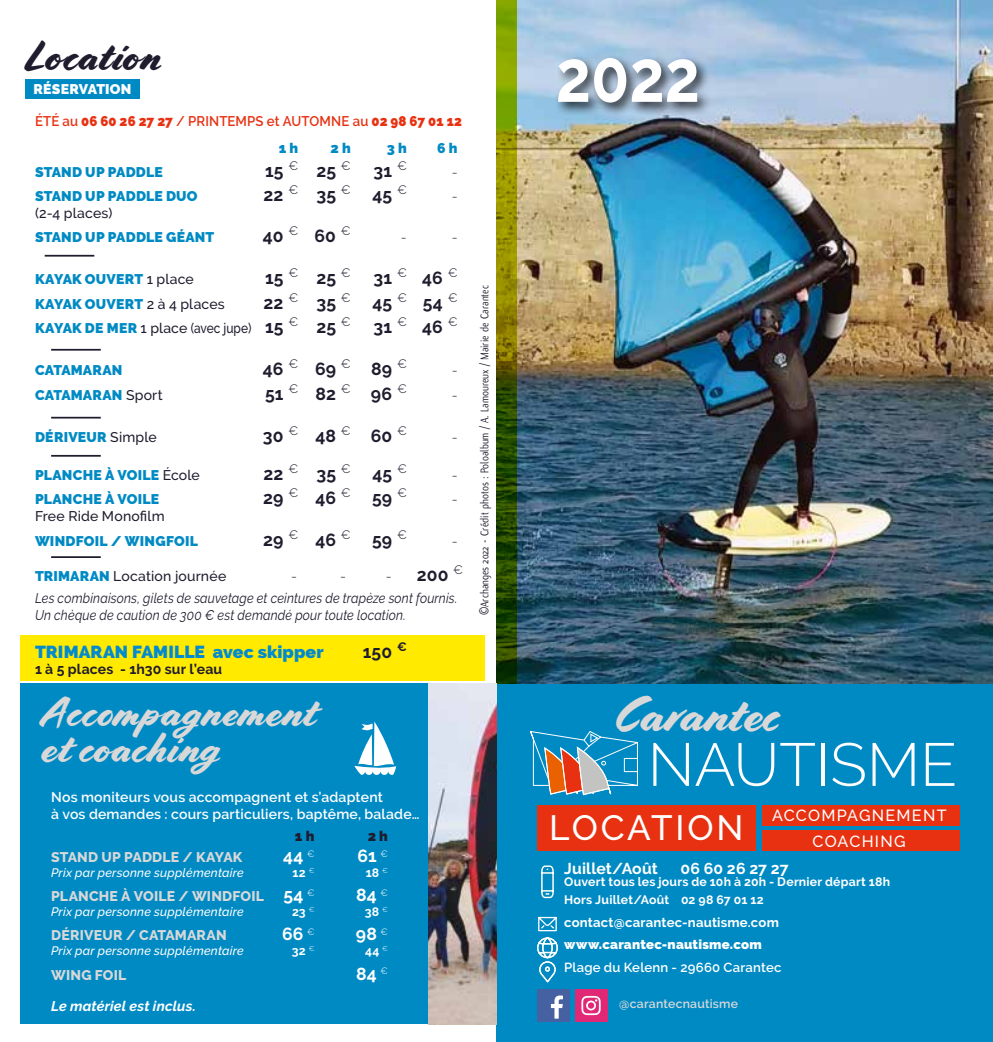
<style>
.page{position:relative;width:993px;height:1042px;background:#fff}
.page>*{position:absolute;margin:0;border:0;box-sizing:border-box;transform-origin:0 0}
.t1{font:700 73.5px "Raleway";color:#fff;scale:.85 1}
.t2{font:300 60.55px "Raleway";color:#fff}
.t3{font:49.88px "Cortado";letter-spacing:-.015em;color:#d8d8d8}
.t4{font:42px/36.4px "Cortado";letter-spacing:.015em;color:#d8d8d8}
.t5{font:42px "Cortado";letter-spacing:-.015em;color:#1f1c2e}
.t6{font:500 35px "Raleway";letter-spacing:.08em;color:#fff}
.t7{font:700 17.5px "Raleway";letter-spacing:.005em;color:#1f1c2e}
.t8{font:800 17.5px "Raleway";letter-spacing:.005em;color:#008acf}
.t9{font:700 17.5px "Raleway";letter-spacing:.005em;color:#fff}
.t10{font:500 16.1px/25.6px "Raleway";letter-spacing:.08em;color:#fff;text-align:center}
.t11{font:700 15.75px "Raleway";letter-spacing:.005em;color:#fff}
.t12{font:900 14px "Raleway";letter-spacing:.01em;color:#008ac4}
.t13{font:italic 14px/16.8px "Raleway";letter-spacing:.015em;color:#1f1c2e;scale:.89 1}
.t14{font:600 14px/16.8px "Raleway";letter-spacing:.015em;color:#fff}
.t15{font:500 14px "Raleway";letter-spacing:.01em;color:#1f1c2e}
.t16{font:800 14px "Raleway";letter-spacing:.015em;color:#d8d8d8}
.t17{font:600 14px/26.9px "Raleway";letter-spacing:.01em;color:#e73111;scale:.94 1}
.t18{font:700 14px "Raleway";letter-spacing:.015em;color:#1f1c2e}
.t19{font:italic 700 14px "Raleway";letter-spacing:.015em;color:#fff}
.t20{font:300 14px "Raleway";color:#1f1c2e}
.t21{font:900 14px "Raleway";letter-spacing:.015em;color:#fff}
.t22{font:900 14px "Raleway";color:#1f1c2e}
.t23{font:700 13.12px "Raleway";letter-spacing:.015em;color:#fff}
.t24{font:600 13.12px "Raleway";letter-spacing:.015em;color:#fff}
.t25{font:900 13.12px "Raleway";letter-spacing:.02em;color:#fff}
.t26{font:700 12.25px/17.5px "Raleway";letter-spacing:.02em;color:#fff}
.t27{font:italic 500 12.25px "Raleway";letter-spacing:.02em;color:#fff}
.t28{font:12.25px "Flux";color:#1f1c2e;scale:.84 1}
.t29{font:600 12.25px "Raleway";letter-spacing:.02em;color:#d8d8d8}
.s1{font-weight:900}
.s2{font-weight:900;color:#008ac4}
.s3{font-weight:500;color:#1f1c2e}
.s4{font-weight:700;font-size:17.5px}
.s5{font-weight:300;font-size:14px}
.s6{font-weight:700;font-size:17.5px;color:#fff}
</style>
<div class="page">
<div style="left:496px;top:683px;width:496px;height:359px;background:#008ac4"></div>
<img style="left:517px;top:0;width:475px;height:683px">
<svg style="left:496px;top:0;width:21px;height:683px;background:#5c7000"></svg>
<div style="left:537px;top:805px;width:218px;height:45px;background:#e73111"></div>
<div style="left:761px;top:805px;width:197px;height:20px;background:#e73111"></div>
<div style="left:761px;top:830px;width:197px;height:21px;background:#e73111"></div>
<svg style="left:530px;top:731px;width:108px;height:65px"></svg>
<svg style="left:541px;top:865px;width:13px;height:34px"></svg>
<svg style="left:537px;top:916px;width:21px;height:67px"></svg>
<div style="left:537px;top:989px;width:32px;height:33px;background:#4561a1"></div>
<svg style="left:550px;top:995px;width:12px;height:23px"></svg>
<div style="left:574px;top:989px;width:33px;height:33px;background:#e02877"></div>
<svg style="left:581px;top:996px;width:19px;height:19px"></svg>
<div style="left:20px;top:683px;width:476px;height:341px;background:#008ac4"></div>
<img style="left:429px;top:683px;width:67px;height:341px">
<svg style="left:354px;top:721px;width:42px;height:54px"></svg>
<div style="left:20px;top:635px;width:464px;height:46px;background:#ffea00"></div>
<div style="left:25px;top:79px;width:115px;height:20px;background:#008ac4"></div>
<hr style="left:45px;top:255px;width:49px;height:2px;background:#1f1c2e">
<hr style="left:51px;top:349px;width:50px;height:2px;background:#1f1c2e">
<hr style="left:51px;top:417px;width:50px;height:1px;background:#1f1c2e">
<hr style="left:51px;top:455px;width:50px;height:2px;background:#1f1c2e">
<hr style="left:51px;top:556px;width:50px;height:2px;background:#1f1c2e">
<div style="left:553px;top:54px;width:158px;height:63px;background:#000;opacity:.75"></div>
<h3 class="t5" style="left:25px;top:32px;width:139px">Location</h3>
<p class="t21" style="left:33px;top:81px;width:99px">RÉSERVATION</p>
<p class="t17" style="left:279px;top:107px;width:196px;text-indent:-244px">ÉTÉ au <span class="s1">06 60 26 27 27</span> / PRINTEMPS et AUTOMNE au <span class="s1">02 98 67 01 12<br></span><span class="s2">1 h</span></p>
<p class="t12" style="left:330px;top:140px;width:22px">2 h</p>
<p class="t12" style="left:387px;top:140px;width:21px">3 h</p>
<p class="t12" style="left:437px;top:140px;width:22px">6 h</p>
<p class="t12" style="left:35px;top:164px;width:129px">STAND UP PADDLE</p>
<p class="t7" style="left:265px;top:160px;width:87px">15<sup>€</sup> 25<sup>€</sup></p>
<p class="t7" style="left:373px;top:160px;width:35px">31 <sup>€</sup></p>
<p class="t20" style="left:451px;top:163px;width:7px">-</p>
<p class="t12" style="left:35px;top:188px;width:164px">STAND UP PADDLE DUO</p>
<p class="t7" style="left:263px;top:185px;width:145px">22<sup>€</sup> 35<sup>€</sup> 45<sup>€</sup></p>
<p class="t20" style="left:451px;top:188px;width:7px">-</p>
<p class="t15" style="left:35px;top:205px;width:79px">(2-4 places)</p>
<p class="t12" style="left:35px;top:229px;width:181px">STAND UP PADDLE GÉANT</p>
<p class="t7" style="left:263px;top:226px;width:89px">40<sup>€</sup> 60<sup>€</sup></p>
<p class="t20" style="left:401px;top:229px;width:7px">-</p>
<p class="t20" style="left:451px;top:229px;width:7px">-</p>
<p class="t12" style="left:35px;top:271px;width:160px">KAYAK OUVERT <span class="s3">1 place</span></p>
<p class="t7" style="left:265px;top:268px;width:87px">15<sup>€</sup> 25<sup>€</sup></p>
<p class="t7" style="left:373px;top:268px;width:86px">31<sup>€</sup> 46<sup>€</sup></p>
<p class="t12" style="left:35px;top:296px;width:191px">KAYAK OUVERT <span class="s3">2 à 4 places</span></p>
<p class="t7" style="left:263px;top:293px;width:195px">22<sup>€</sup> 35<sup>€</sup> 45<sup>€</sup> 54<sup>€</sup></p>
<p class="t15" style="left:35px;top:320px;width:317px"><span class="s2">KAYAK DE MER</span> 1 place (avec jupe) <span class="s4">15</span> <sup>€</sup> <span class="s4">25</span> <sup>€</sup></p>
<p class="t7" style="left:373px;top:317px;width:86px">31<sup>€</sup> 46<sup>€</sup></p>
<p class="t12" style="left:35px;top:362px;width:89px">CATAMARAN</p>
<p class="t7" style="left:263px;top:359px;width:145px">46<sup>€</sup> 69<sup>€</sup> 89<sup>€</sup></p>
<p class="t20" style="left:451px;top:362px;width:7px">-</p>
<p class="t12" style="left:35px;top:387px;width:129px">CATAMARAN <span class="s3">Sport</span></p>
<p class="t7" style="left:265px;top:384px;width:143px">51<sup>€</sup> 82<sup>€</sup> 96<sup>€</sup></p>
<p class="t20" style="left:451px;top:387px;width:7px">-</p>
<p class="t12" style="left:35px;top:429px;width:123px">DÉRIVEUR <span class="s3">Simple</span></p>
<p class="t7" style="left:263px;top:426px;width:145px">30<sup>€</sup> 48<sup>€</sup> 60<sup>€</sup></p>
<p class="t20" style="left:451px;top:429px;width:7px">-</p>
<p class="t12" style="left:35px;top:467px;width:166px">PLANCHE À VOILE <span class="s3">École</span></p>
<p class="t7" style="left:263px;top:464px;width:145px">22<sup>€</sup> 35<sup>€</sup> 45<sup>€</sup></p>
<p class="t20" style="left:451px;top:467px;width:7px">-</p>
<p class="t12" style="left:35px;top:491px;width:125px">PLANCHE À VOILE</p>
<p class="t7" style="left:263px;top:488px;width:145px">29<sup>€</sup> 46<sup>€</sup> 59<sup>€</sup></p>
<p class="t20" style="left:451px;top:491px;width:7px">-</p>
<p class="t15" style="left:35px;top:508px;width:131px">Free Ride Monofilm</p>
<p class="t12" style="left:35px;top:532px;width:164px">WINDFOIL / WINGFOIL</p>
<p class="t7" style="left:263px;top:529px;width:145px">29<sup>€</sup> 46<sup>€</sup> 59<sup>€</sup></p>
<p class="t20" style="left:451px;top:532px;width:7px">-</p>
<p class="t15" style="left:35px;top:568px;width:193px"><span class="s2">TRIMARAN</span> Location journée</p>
<p class="t20" style="left:291px;top:568px;width:7px">-</p>
<p class="t20" style="left:340px;top:568px;width:7px">-</p>
<p class="t7" style="left:385px;top:565px;width:79px"><span class="s5">-</span> 200 <sup>€</sup></p>
<p class="t13" style="left:35px;top:590px;width:476px">Les combinaisons, gilets de sauvetage et ceintures de trapèze sont fournis.<br>Un chèque de caution de 300 € est demandé pour toute location.</p>
<p class="t8" style="left:35px;top:642px;width:290px">TRIMARAN FAMILLE avec skipper</p>
<p class="t7" style="left:363px;top:642px;width:45px">150 <sup>€</sup></p>
<p class="t18" style="left:35px;top:661px;width:189px">1 à 5 places - 1h30 sur l’eau</p>
<h3 class="t4" style="left:41px;top:694px;width:278px">Accompagnement et coaching</h3>
<p class="t14" style="left:51px;top:789px;width:370px">Nos moniteurs vous accompagnent et s’adaptent<br>à vos demandes : cours particuliers, baptême, balade…</p>
<p class="t22" style="left:295px;top:828px;width:21px">1 h</p>
<p class="t22" style="left:367px;top:828px;width:22px">2 h</p>
<p class="t16" style="left:51px;top:849px;width:193px">STAND UP PADDLE / KAYAK</p>
<p class="t9" style="left:283px;top:846px;width:33px">44 <sup>€</sup></p>
<p class="t9" style="left:357px;top:846px;width:32px">61 <sup>€</sup></p>
<p class="t27" style="left:51px;top:865px;width:194px">Prix par personne supplémentaire</p>
<p class="t26" style="left:292px;top:863px;width:23px">12 <sup>€</sup></p>
<p class="t26" style="left:365px;top:863px;width:24px">18 <sup>€</sup></p>
<p class="t16" style="left:51px;top:888px;width:265px">PLANCHE À VOILE / WINDFOIL <span class="s6">54</span> <sup>€</sup></p>
<p class="t9" style="left:356px;top:885px;width:33px">84 <sup>€</sup></p>
<p class="t27" style="left:51px;top:904px;width:194px">Prix par personne supplémentaire</p>
<p class="t26" style="left:292px;top:903px;width:24px">23 <sup>€</sup></p>
<p class="t26" style="left:365px;top:903px;width:25px">38 <sup>€</sup></p>
<p class="t16" style="left:51px;top:927px;width:177px">DÉRIVEUR / CATAMARAN</p>
<p class="t9" style="left:282px;top:924px;width:34px">66 <sup>€</sup></p>
<p class="t9" style="left:355px;top:924px;width:34px">98 <sup>€</sup></p>
<p class="t27" style="left:51px;top:943px;width:194px">Prix par personne supplémentaire</p>
<p class="t26" style="left:292px;top:942px;width:24px">32 <sup>€</sup></p>
<p class="t26" style="left:365px;top:942px;width:24px">44 <sup>€</sup></p>
<p class="t16" style="left:51px;top:966px;width:77px">WING FOIL</p>
<p class="t9" style="left:356px;top:963px;width:33px">84 <sup>€</sup></p>
<p class="t19" style="left:51px;top:998px;width:146px">Le matériel est inclus.</p>
<p class="t28" style="left:477px;top:615px;width:394px;rotate:-90deg">©Archanges 2022 - Crédit photos : Poloalbum / A. Lamoureux / Mairie de Carantec</p>
<h1 class="t1" style="left:555px;top:34px;width:171px">2022</h1>
<h3 class="t3" style="left:613px;top:685px;width:167px">Carantec</h3>
<h2 class="t2" style="left:647px;top:729px;width:311px">NAUTISME</h2>
<h3 class="t6" style="left:549px;top:808px;width:196px">LOCATION</h3>
<p class="t10" style="left:771px;top:803px;width:176px">ACCOMPAGNEMENT<br>COACHING</p>
<p class="t11" style="left:564px;top:859px;width:95px">Juillet/Août</p>
<p class="t11" style="left:680px;top:859px;width:110px">06 60 26 27 27</p>
<p class="t26" style="left:564px;top:873px;width:327px">Ouvert tous les jours de 10h à 20h - Dernier départ 18h<br>Hors Juillet/Août 02 98 67 01 12</p>
<p class="t23" style="left:564px;top:914px;width:216px">contact@carantec-nautisme.com</p>
<p class="t25" style="left:564px;top:937px;width:199px">www.carantec-nautisme.com</p>
<p class="t24" style="left:564px;top:960px;width:219px">Plage du Kelenn - 29660 Carantec</p>
<p class="t29" style="left:619px;top:996px;width:120px">@carantecnautisme</p>
</div>
